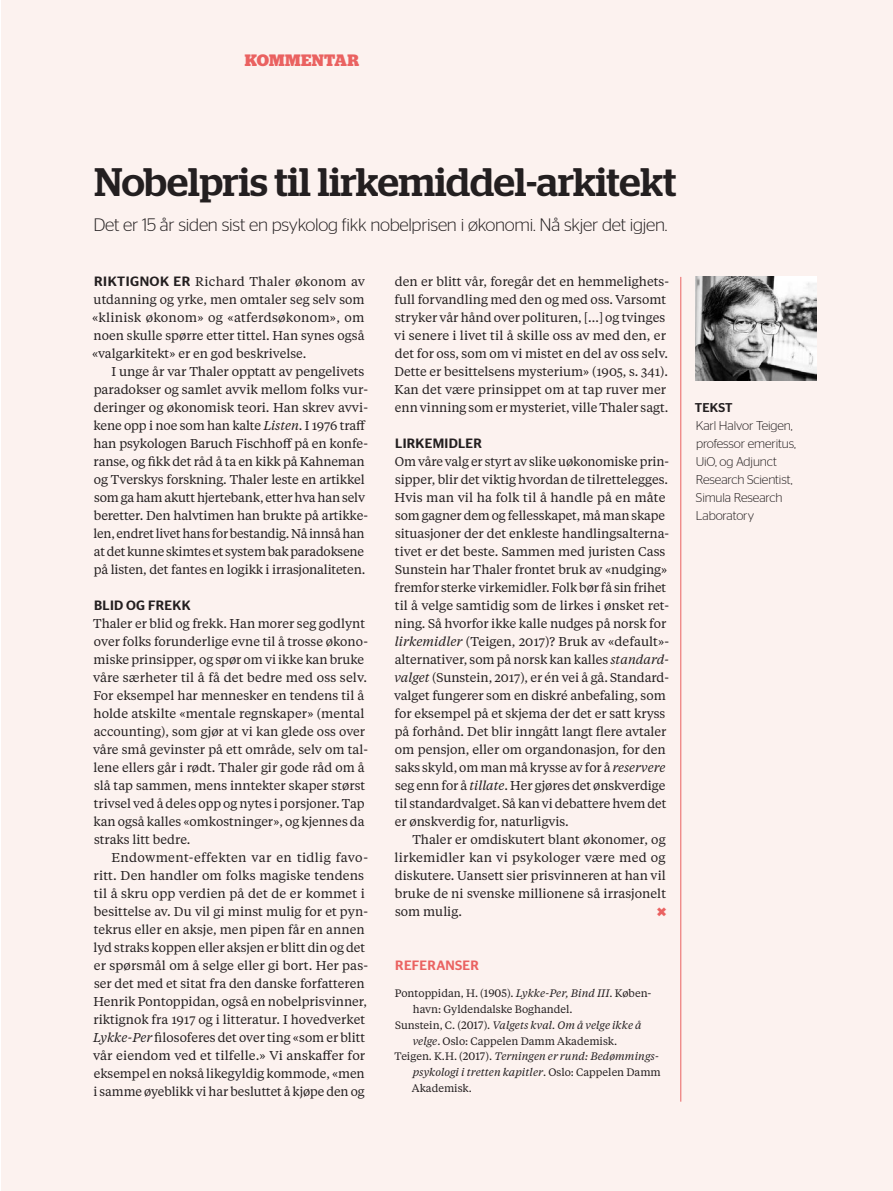
<style>
.page{position:relative;width:893px;height:1191px;background:#fff}
.page>*{position:absolute;margin:0;border:0;box-sizing:border-box;transform-origin:0 0}
.t1{font:500 39.75px "Stag";color:#231f20}
.t2{font:300 18px "Stag Sans";letter-spacing:-.015em;color:#231f20}
.t3{font:700 18px "Stag Sans";color:#ea6261}
.t4{font:700 16.5px "Stag";color:#ea6261}
.t5{font:500 13.5px "Stag Sans";letter-spacing:.02em;color:#231f20}
.t6{font:500 13.5px "Stag Sans";letter-spacing:.02em;color:#ea6261}
.t7{font:12.75px/18px "Tiempos Text";color:#231f20}
.t8{font:300 12.75px/18px "Stag Sans";letter-spacing:-.01em;color:#231f20}
.t9{font:500 12.75px "Stag Sans";letter-spacing:.01em;color:#231f20}
.t10{font:italic 10.8px "Tiempos Text";color:#231f20}
.t11{font:10.8px "Tiempos Text";color:#231f20}
.s1{font-family:"Stag Sans";font-weight:500;font-size:13.5px}
.s2{font-style:italic}
.s3{font-style:normal}
</style>
<div class="page">
<div style="left:1px;top:0;width:892px;height:1191px;background:#fcf2ef"></div>
<hr style="left:680px;top:277px;width:1px;height:824px;background:#ea6261">
<img style="left:696px;top:277px;width:120px;height:104px">
<p class="t4" style="left:245px;top:50px;width:17px">KOMM</p>
<p class="t4" style="left:301px;top:50px;width:24px">ENTA</p>
<p class="t4" style="left:347px;top:50px;width:9px">R</p>
<h1 class="t1" style="left:94px;top:158px;width:584px">Nobelpris til lirkemiddel-arkitekt</h1>
<h2 class="t2" style="left:93px;top:215px;width:575px">Det er 15 år siden sist en psykolog fikk nobelprisen i økonomi. Nå skjer det igjen.</h2>
<p class="t7" style="left:92px;top:272px;width:275px;text-align:justify"><span class="s1">RIKTIGNOK ER</span> Richard Thaler økonom av utdanning og yrke, men omtaler seg selv som «klinisk økonom» og «atferdsøkonom», om noen skulle spørre etter tittel. Han synes også «valgarkitekt» er en god beskrivelse.</p>
<p class="t7" style="left:94px;top:362px;width:276px;text-indent:18px">I unge år var Thaler opptatt av pengelivets paradokser og samlet avvik mellom folks vur&shy;deringer og økonomisk teori. Han skrev avvi&shy;kene opp i noe som han kalte <span class="s2">Listen</span>. I 1976 traff han psykologen Baruch Fischhoff på en konfe&shy;ranse, og fikk det råd å ta en kikk på Kahneman og Tverskys forskning. Thaler leste en artikkel som ga ham akutt hjertebank, etter hva han selv beretter. Den halvtimen han brukte på artikke&shy;len, endret livet hans for bestandig. Nå innså han at det kunne skimtes et system bak paradoksene på listen, det fantes en logikk i irrasjonaliteten.</p>
<p class="t5" style="left:94px;top:597px;width:98px">BLID OG FREKK</p>
<p class="t7" style="left:93px;top:614px;width:276px">Thaler er blid og frekk. Han morer seg godlynt over folks forunderlige evne til å trosse økono&shy;miske prinsipper, og spør om vi ikke kan bruke våre særheter til å få det bedre med oss selv.<br>For eksempel har mennesker en tendens til å holde atskilte «mentale regnskaper» (mental accounting), som gjør at vi kan glede oss over våre små gevinster på ett område, selv om tal&shy;lene ellers går i rødt. Thaler gir gode råd om å slå tap sammen, mens inntekter skaper størst trivsel ved å deles opp og nytes i porsjoner. Tap kan også kalles «omkostninger», og kjennes da straks litt bedre.</p>
<p class="t7" style="left:93px;top:848px;width:276px;text-indent:18px">Endowment-effekten var en tidlig favo&shy;ritt. Den handler om folks magiske tendens til å skru opp verdien på det de er kommet i besittelse av. Du vil gi minst mulig for et pyn&shy;tekrus eller en aksje, men pipen får en annen lyd straks koppen eller aksjen er blitt din og det er spørsmål om å selge eller gi bort. Her pas&shy;ser det med et sitat fra den danske forfatteren Henrik Pontoppidan, også en nobelprisvinner, riktignok fra 1917 og i litteratur. I hovedverket <span class="s2">Lykke-Per</span> filosoferes det over ting «som er blitt vår eiendom ved et tilfelle.» Vi anskaffer for eksempel en nokså likegyldig kommode, «men i samme øyeblikk vi har besluttet å kjøpe den og</p>
<p class="t7" style="left:394px;top:272px;width:276px">den er blitt vår, foregår det en hemmelighets&shy;full forvandling med den og med oss. Varsomt stryker vår hånd over polituren, […] og tvinges vi senere i livet til å skille oss av med den, er det for oss, som om vi mistet en del av oss selv.<br>Dette er besittelsens mysterium» (1905, s. 341).<br>Kan det være prinsippet om at tap ruver mer enn vinning som er mysteriet, ville Thaler sagt.</p>
<p class="t5" style="left:395px;top:435px;width:88px">LIRKEMIDLER</p>
<p class="t7" style="left:394px;top:452px;width:276px">Om våre valg er styrt av slike uøkonomiske prin&shy;sipper, blir det viktig hvordan de tilrettelegges.<br>Hvis man vil ha folk til å handle på en måte som gagner dem og fellesskapet, må man skape situasjoner der det enkleste handlingsalterna&shy;tivet er det beste. Sammen med juristen Cass Sunstein har Thaler frontet bruk av «nudging» fremfor sterke virkemidler. Folk bør få sin frihet til å velge samtidig som de lirkes i ønsket ret&shy;ning. Så hvorfor ikke kalle nudges på norsk for <span class="s2">lirkemidler</span> (Teigen, 2017)? Bruk av «default»- alternativer, som på norsk kan kalles <span class="s2">standard&shy;valget</span> (Sunstein, 2017), er én vei å gå. Standard&shy;valget fungerer som en diskré anbefaling, som for eksempel på et skjema der det er satt kryss på forhånd. Det blir inngått langt flere avtaler om pensjon, eller om organdonasjon, for den saks skyld, om man må krysse av for å <span class="s2">reservere </span>seg enn for å <span class="s2">tillate</span>. Her gjøres det ønskverdige til standardvalget. Så kan vi debattere hvem det er ønskverdig for, naturligvis.</p>
<p class="t7" style="left:395px;top:830px;width:273px;text-align:justify;text-indent:18px">Thaler er omdiskutert blant økonomer, og lirkemidler kan vi psykologer være med og diskutere. Uansett sier prisvinneren at han vil bruke de ni svenske millionene så irrasjonelt som mulig.</p>
<h2 class="t3" style="left:657px;top:901px;width:11px">×</h2>
<p class="t6" style="left:395px;top:957px;width:85px">REFERANSER</p>
<p class="t11" style="left:395px;top:986px;width:258px">Pontoppidan, H. (1905). <span class="s2">Lykke-Per, Bind III</span>. Køben-</p>
<p class="t11" style="left:413px;top:1001px;width:161px">havn: Gyldendalske Boghandel.</p>
<p class="t10" style="left:395px;top:1017px;width:248px"><span class="s3">Sunstein, C. (2017).</span> Valgets kval. Om å velge ikke å</p>
<p class="t11" style="left:413px;top:1033px;width:206px"><span class="s2">velge</span>. Oslo: Cappelen Damm Akademisk.</p>
<p class="t10" style="left:394px;top:1049px;width:266px"><span class="s3">Teigen. K.H. (2017).</span> Terningen er rund: Bedømmings-</p>
<p class="t10" style="left:413px;top:1065px;width:250px">psykologi i tretten kapitler<span class="s3">. Oslo: Cappelen Damm</span></p>
<p class="t11" style="left:412px;top:1081px;width:61px">Akademisk.</p>
<p class="t9" style="left:695px;top:400px;width:39px">TEKST</p>
<p class="t8" style="left:696px;top:416px;width:102px">Karl Halvor Teigen, professor emeritus,<br>UiO, og Adjunct<br>Research Scientist,<br>Simula Research<br>Laboratory</p>
</div>
